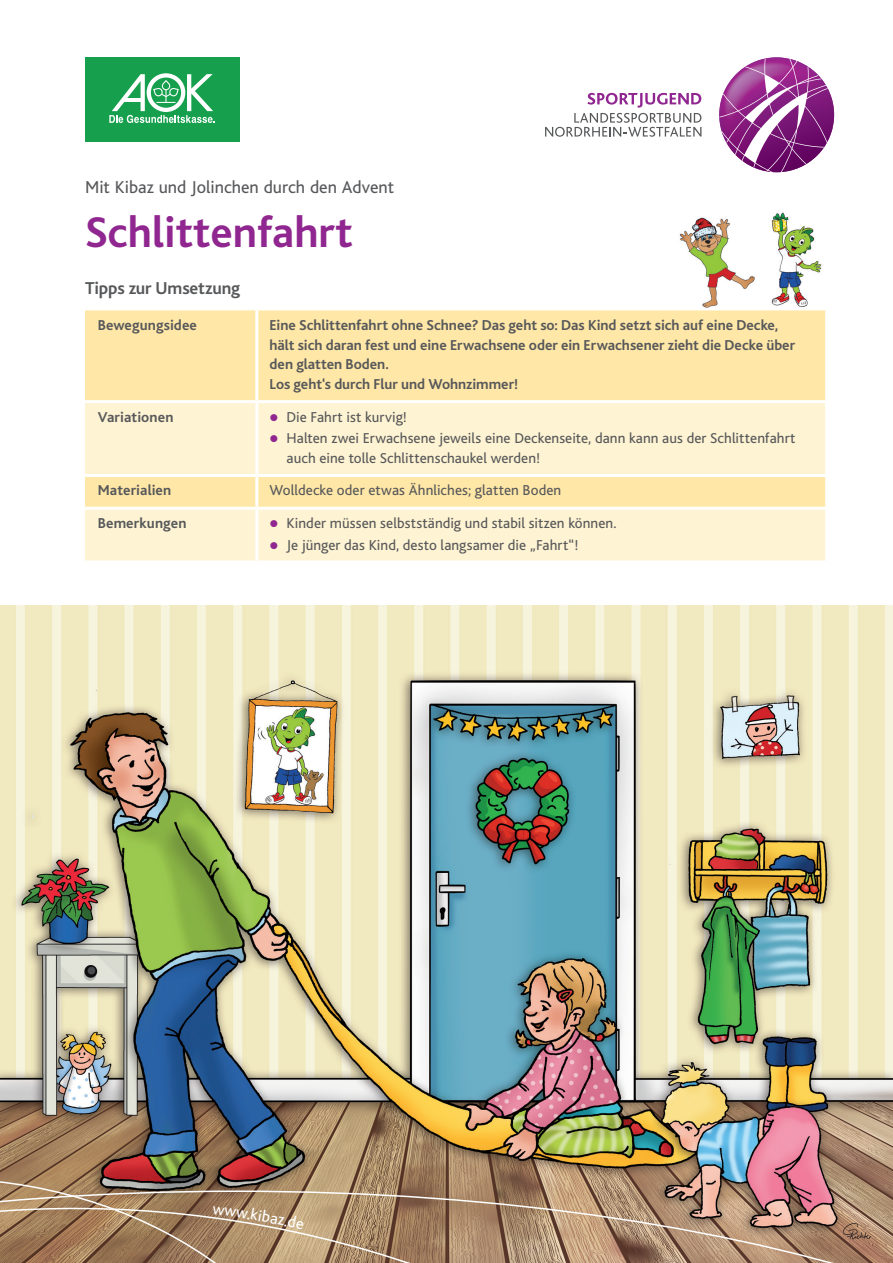
<style>
.page{position:relative;width:893px;height:1263px;background:#fff}
.page>*{position:absolute;margin:0;border:0;box-sizing:border-box;transform-origin:0 0}
.t1{font:700 45px "Bliss";color:#90268f}
.t2{font:18px "Bliss";color:#57585a}
.t3{font:700 18px "Bliss";letter-spacing:-.01em;color:#57585a}
.t4{font:16.5px "Bliss";color:#fff}
.t5{font:15px/21.6px "Bliss";letter-spacing:.005em;color:#57585a}
.t6{font:700 15px/19.5px "Bliss";color:#57585a}
</style>
<div class="page">
<svg style="left:545px;top:93px;width:156px;height:44px"></svg>
<svg style="left:719px;top:57px;width:109px;height:115px"></svg>
<div style="left:85px;top:57px;width:154px;height:85px;background:#16a04d"></div>
<svg style="left:109px;top:73px;width:106px;height:50px"></svg>
<img style="left:679px;top:217px;width:76px;height:91px">
<img style="left:771px;top:212px;width:51px;height:95px">
<img style="left:0;top:605px;width:893px;height:505px">
<img style="left:0;top:1110px;width:893px;height:153px">
<svg style="left:843px;top:1222px;width:28px;height:18px"></svg>
<div style="left:85px;top:310px;width:740px;height:90px;background:#ffe7a7"></div>
<svg style="left:85px;top:403px;width:740px;height:157px;background:#fef0c9"></svg>
<hr style="left:85px;top:474px;width:172px;height:3px;background:#fff">
<hr style="left:85px;top:507px;width:172px;height:3px;background:#fff">
<hr style="left:257px;top:474px;width:571px;height:3px;background:#fff">
<hr style="left:257px;top:507px;width:571px;height:3px;background:#fff">
<hr style="left:255px;top:310px;width:3px;height:90px;background:#fff">
<hr style="left:255px;top:403px;width:3px;height:71px;background:#fff">
<hr style="left:255px;top:477px;width:3px;height:30px;background:#fff">
<hr style="left:255px;top:510px;width:3px;height:50px;background:#fff">
<svg style="left:271px;top:414px;width:7px;height:7px"></svg>
<svg style="left:271px;top:435px;width:7px;height:7px"></svg>
<svg style="left:271px;top:520px;width:7px;height:7px"></svg>
<svg style="left:271px;top:542px;width:7px;height:7px"></svg>
<svg style="left:0;top:1149px;width:364px;height:114px;background:#9f7e5f"></svg>
<p class="t2" style="left:85px;top:178px;width:311px">Mit Kibaz und Jolinchen durch den Advent</p>
<h1 class="t1" style="left:85px;top:209px;width:269px">Schlittenfahrt</h1>
<p class="t3" style="left:85px;top:279px;width:157px">Tipps zur Umsetzung</p>
<p class="t6" style="left:98px;top:316px;width:101px">Bewegungsidee</p>
<p class="t6" style="left:270px;top:316px;width:527px">Eine Schlittenfahrt ohne Schnee? Das geht so: Das Kind setzt sich auf eine Decke, hält sich daran fest und eine Erwachsene oder ein Erwachsener zieht die Decke über den glatten Boden.<br>Los geht‘s durch Flur und Wohnzimmer!</p>
<p class="t6" style="left:98px;top:407px;width:77px">Variationen</p>
<p class="t5" style="left:287px;top:406px;width:510px">Die Fahrt ist kurvig!<br>Halten zwei Erwachsene jeweils eine Deckenseite, dann kann aus der Schlittenfahrt</p>
<p class="t5" style="left:287px;top:447px;width:255px">auch eine tolle Schlittenschaukel werden!</p>
<p class="t6" style="left:98px;top:481px;width:75px">Materialien</p>
<p class="t5" style="left:270px;top:480px;width:293px">Wolldecke oder etwas Ähnliches; glatten Boden</p>
<p class="t6" style="left:98px;top:514px;width:90px">Bemerkungen</p>
<p class="t5" style="left:287px;top:513px;width:331px">Kinder müssen selbstständig und stabil sitzen können.<br>Je jünger das Kind, desto langsamer die „Fahrt“!</p>
<p class="t4" style="left:249px;top:1205px;width:25px;rotate:10deg">.kib</p>
</div>
